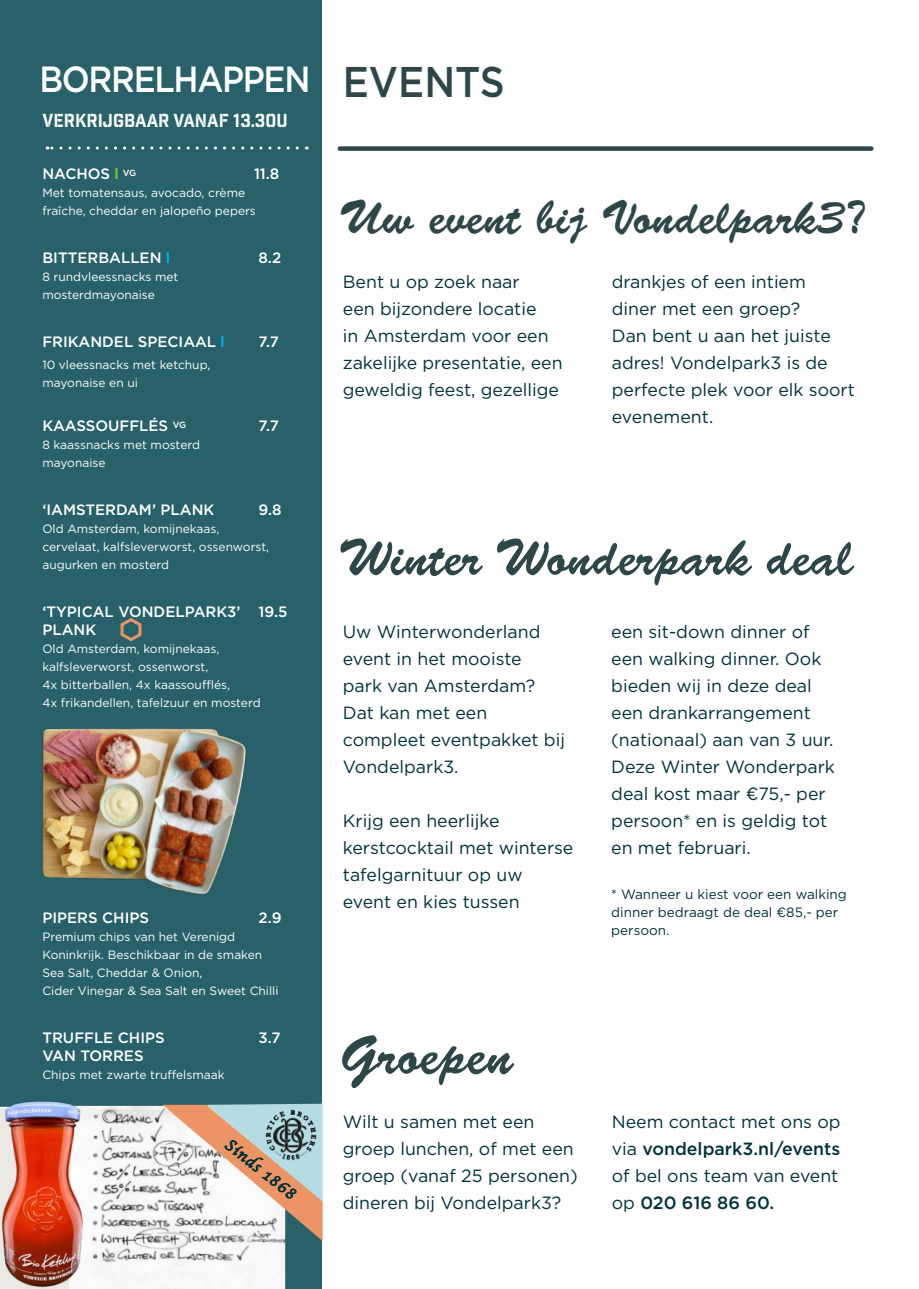
<style>
.page{position:relative;width:919px;height:1289px;background:#fff}
.page>*{position:absolute;margin:0;border:0;box-sizing:border-box;transform-origin:0 0}
.t1{font:italic 55.5px "Brush Script Std";color:#2d4749}
.t2{font:italic 52.5px "Brush Script Std";letter-spacing:-.01em;color:#2d4749}
.t3{font:italic 48px "Brush Script Std";color:#2d4749}
.t4{font:500 42.9px "Gotham";color:#2d4749;scale:.91 1}
.t5{font:500 36.3px "Gotham";letter-spacing:-.04em;color:#fff;scale:.91 1}
.t6{font:18.3px "Industry Inc Stencil";color:#fff;scale:.94 1}
.t7{font:17.7px/27px "Gotham";color:#013238}
.t8{font:16.5px "Apple Chancery";color:#013238}
.t9{font:500 15px/18px "Gotham";color:#fff}
.t10{font:13.5px/18px "Gotham";color:#013238}
.t11{font:12px/18px "Gotham";color:#fff}
.s1{font-size:10.5px;color:#84c53f}
.s2{font-size:10.5px;color:#00aeef}
.s3{font-weight:500}
</style>
<div class="page">
<div style="left:0;top:0;width:322px;height:1288px;background:#28616a"></div>
<svg style="left:47px;top:146px;width:250px;height:3px"></svg>
<svg style="left:167px;top:252px;width:2px;height:11px"></svg>
<svg style="left:221px;top:336px;width:2px;height:11px"></svg>
<div style="left:340px;top:146px;width:531px;height:5px;background:#2d4749"></div>
<svg style="left:120px;top:618px;width:22px;height:24px"></svg>
<img style="left:85px;top:1105px;width:200px;height:183px">
<img style="left:0;top:1101px;width:85px;height:187px">
<svg style="left:162px;top:1103px;width:160px;height:137px;background:#d1c5bb"></svg>
<img style="left:266px;top:1109px;width:51px;height:51px">
<img style="left:42px;top:728px;width:204px;height:167px">
<h3 class="t5" style="left:39px;top:55px;width:299px">BORRELHAPPEN</h3>
<p class="t6" style="left:42px;top:109px;width:262px">VERKRIJGBAAR VANAF 13.30U</p>
<p class="t9" style="left:42px;top:164px;width:95px">NACHOS <span class="s1">|</span> <sup>VG</sup></p>
<p class="t9" style="left:254px;top:164px;width:27px">11.8</p>
<p class="t11" style="left:42px;top:183px;width:215px">Met tomatensaus, avocado, crème fraîche, cheddar en jalopeño pepers</p>
<p class="t9" style="left:42px;top:248px;width:129px">BITTERBALLEN <span class="s2">|</span></p>
<p class="t9" style="left:258px;top:248px;width:24px">8.2</p>
<p class="t11" style="left:42px;top:267px;width:137px">8 rundvleessnacks met mosterdmayonaise</p>
<p class="t9" style="left:42px;top:332px;width:183px">FRIKANDEL SPECIAAL <span class="s2">|</span></p>
<p class="t9" style="left:258px;top:332px;width:22px">7.7</p>
<p class="t11" style="left:42px;top:355px;width:169px">10 vleessnacks met ketchup, mayonaise en ui</p>
<p class="t9" style="left:42px;top:416px;width:145px">KAASSOUFFLÉS <sup>VG</sup></p>
<p class="t9" style="left:258px;top:416px;width:22px">7.7</p>
<p class="t11" style="left:42px;top:435px;width:159px">8 kaassnacks met mosterd mayonaise</p>
<p class="t9" style="left:42px;top:500px;width:173px">‘IAMSTERDAM’ PLANK</p>
<p class="t9" style="left:258px;top:500px;width:25px">9.8</p>
<p class="t11" style="left:42px;top:519px;width:228px">Old Amsterdam, komijnekaas, cervelaat, kalfsleverworst, ossenworst, augurken en mosterd</p>
<p class="t9" style="left:42px;top:602px;width:246px">‘TYPICAL VONDELPARK3’ 19.5<br>PLANK</p>
<p class="t11" style="left:42px;top:639px;width:220px">Old Amsterdam, komijnekaas, kalfsleverworst, ossenworst,<br>4x bitterballen, 4x kaassoufflés,<br>4x frikandellen, tafelzuur en mosterd</p>
<p class="t9" style="left:42px;top:908px;width:108px">PIPERS CHIPS</p>
<p class="t9" style="left:258px;top:908px;width:25px">2.9</p>
<p class="t11" style="left:42px;top:927px;width:238px">Premium chips van het Verenigd Koninkrijk. Beschikbaar in de smaken Sea Salt, Cheddar &amp; Onion,<br>Cider Vinegar &amp; Sea Salt en Sweet Chilli</p>
<p class="t9" style="left:42px;top:1028px;width:124px">TRUFFLE CHIPS</p>
<p class="t9" style="left:258px;top:1028px;width:24px">3.7</p>
<p class="t9" style="left:42px;top:1046px;width:103px">VAN TORRES</p>
<p class="t11" style="left:42px;top:1065px;width:184px">Chips met zwarte truffelsmaak</p>
<p class="t8" style="left:235px;top:1131px;width:87px;rotate:39deg">Sinds 1868</p>
<h3 class="t4" style="left:343px;top:53px;width:179px">EVENTS</h3>
<h3 class="t3" style="left:343px;top:191px;width:539px">Uw event bij Vondelpark3 ?</h3>
<p class="t7" style="left:343px;top:267px;width:221px">Bent u op zoek naar<br>een bijzondere locatie<br>in Amsterdam voor een zakelijke presentatie, een geweldig feest, gezellige</p>
<p class="t7" style="left:611px;top:267px;width:244px">drankjes of een intiem diner met een groep?<br>Dan bent u aan het juiste adres! Vondelpark3 is de perfecte plek voor elk soort evenement.</p>
<h2 class="t2" style="left:343px;top:528px;width:526px">WinterWonderpark deal</h2>
<p class="t7" style="left:343px;top:618px;width:224px">Uw Winterwonderland event in het mooiste park van Amsterdam?<br>Dat kan met een compleet eventpakket bij<br>Vondelpark3.</p>
<p class="t7" style="left:343px;top:807px;width:232px">Krijg een heerlijke kerstcocktail met winterse tafelgarnituur op uw event en kies tussen</p>
<p class="t7" style="left:611px;top:617px;width:225px">een sit-down dinner of een walking dinner. Ook bieden wij in deze deal een drankarrangement (nationaal) aan van 3 uur.<br>Deze Winter Wonderpark deal kost maar €75,- per persoon* en is geldig tot en met februari.</p>
<p class="t10" style="left:611px;top:884px;width:237px">* Wanneer u kiest voor een walking dinner bedraagt de deal €85,- per persoon.</p>
<h1 class="t1" style="left:343px;top:1024px;width:187px">Groepen</h1>
<p class="t7" style="left:343px;top:1107px;width:236px">Wilt u samen met een groep lunchen, of met een groep (vanaf 25 personen) dineren bij Vondelpark3?</p>
<p class="t7" style="left:611px;top:1107px;width:230px">Neem contact met ons op via <span class="s3">vondelpark3.nl/events </span>of bel ons team van event op <span class="s3">020 616 86 60.</span></p>
</div>
